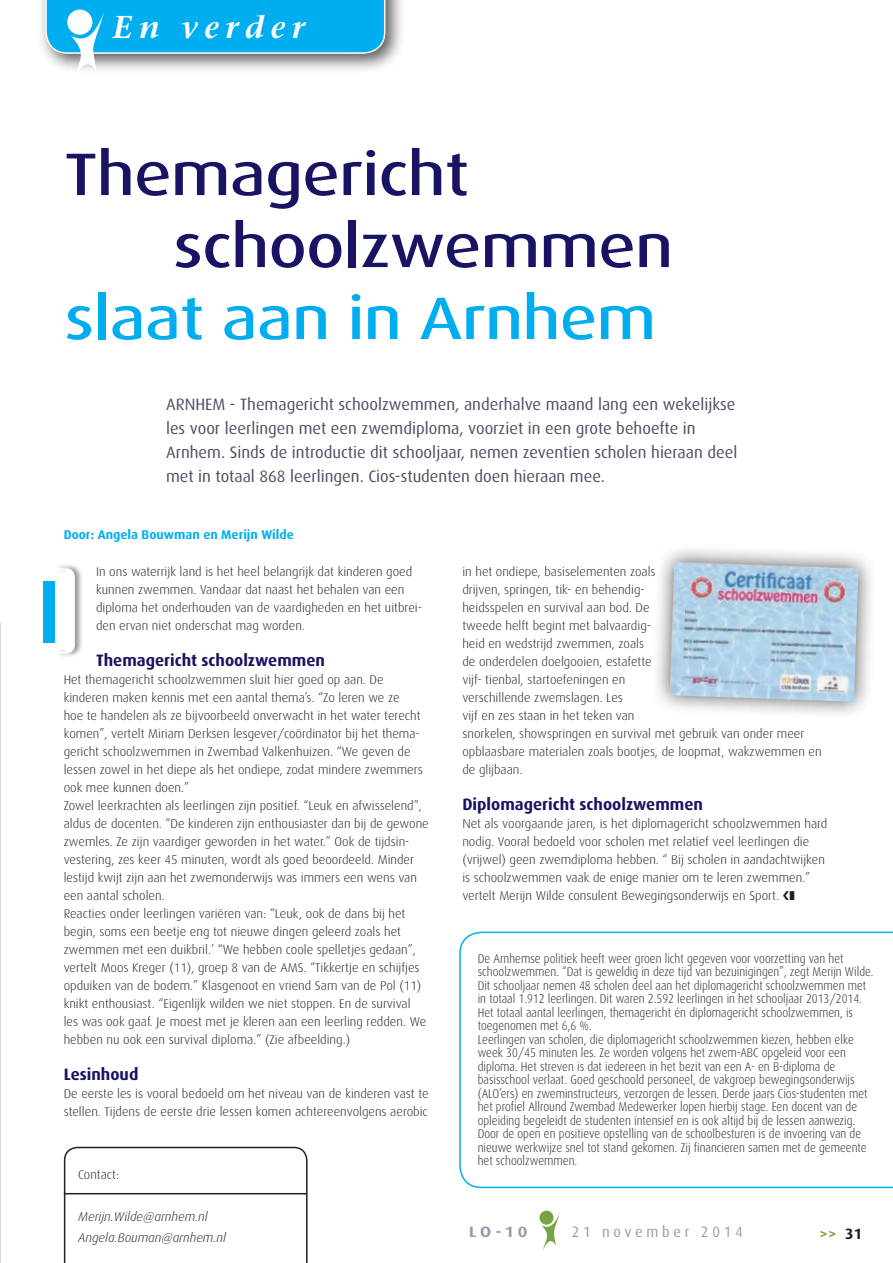
<style>
.page{position:relative;width:893px;height:1263px;background:#fff}
.page>*{position:absolute;margin:0;border:0;box-sizing:border-box;transform-origin:0 0}
.t1{font:500 90px "Dax";color:#00aeef}
.t2{font:500 60px/72px "Dax Wide";color:#191364}
.t3{font:500 60px "Dax Wide";color:#00aeef}
.t4{font:italic 600 31.5px "Stone Serif";letter-spacing:.2em;color:#fff}
.t5{font:16.5px/24px "Dax";color:#4a5063}
.t6{font:700 16.5px "Dax";color:#191364}
.t7{font:15px "Dax";letter-spacing:.26em;color:#959bab;scale:.96 1}
.t8{font:700 15px "Dax Wide";color:#959bab}
.t9{font:700 15px "Dax";color:#78a341}
.t10{font:300 12.75px/18px "Dax";color:#231f20}
.t11{font:300 12.75px/13.5px "Dax";color:#231f20;scale:.9 1}
.t12{font:italic 300 12.75px/21px "Dax";color:#231f20}
.t13{font:700 12.75px "Dax";color:#00aeef}
.s1{color:#231f20}
</style>
<div class="page">
<div style="left:37px;top:0;width:369px;height:74px;background:#231f20;opacity:.75"></div>
<svg style="left:45px;top:0;width:340px;height:74px;background:#47bae5"></svg>
<svg style="left:459px;top:931px;width:434px;height:257px"></svg>
<svg style="left:64px;top:1147px;width:244px;height:116px"></svg>
<hr style="left:64px;top:1193px;width:243px;height:1px;background:#231f20">
<div style="left:55px;top:564px;width:29px;height:94px;background:#231f20;opacity:.45"></div>
<svg style="left:56px;top:568px;width:19px;height:85px"></svg>
<div style="left:652px;top:544px;width:225px;height:176px;background:#231f20;opacity:.75"></div>
<img style="left:670px;top:562px;width:188px;height:140px">
<hr style="left:0;top:624px;width:1px;height:639px;background:#d7d7d8">
<svg style="left:539px;top:1211px;width:14px;height:14px"></svg>
<svg style="left:541px;top:1212px;width:19px;height:39px"></svg>
<h3 class="t4" style="left:113px;top:9px;width:194px">En verder</h3>
<h2 class="t2" style="left:173px;top:139px;width:501px;text-indent:-109px">Themagericht schoolzwemmen</h2>
<h2 class="t3" style="left:65px;top:285px;width:592px">slaat aan in Arnhem</h2>
<p class="t5" style="left:166px;top:393px;width:573px">ARNHEM - Themagericht schoolzwemmen, anderhalve maand lang een wekelijkse les voor leerlingen met een zwemdiploma, voorziet in een grote behoefte in Arnhem. Sinds de introductie dit schooljaar, nemen zeventien scholen hieraan deel met in totaal 868 leerlingen. Cios-studenten doen hieraan mee.</p>
<p class="t13" style="left:64px;top:528px;width:232px">Door: Angela Bouwman en Merijn Wilde</p>
<h1 class="t1" style="left:36px;top:561px;width:26px">I</h1>
<p class="t10" style="left:96px;top:563px;width:327px">In ons waterrijk land is het heel belangrijk dat kinderen goed kunnen zwemmen. Vandaar dat naast het behalen van een diploma het onderhouden van de vaardigheden en het uitbrei&shy;den ervan niet onderschat mag worden.</p>
<p class="t6" style="left:96px;top:651px;width:230px">Themagericht schoolzwemmen</p>
<p class="t10" style="left:64px;top:671px;width:367px">Het themagericht schoolzwemmen sluit hier goed op aan. De kinderen maken kennis met een aantal thema’s. “Zo leren we ze<br>hoe te handelen als ze bijvoorbeeld onverwacht in het water terecht komen”, vertelt Miriam Derksen lesgever/coördinator bij het thema&shy;gericht schoolzwemmen in Zwembad Valkenhuizen. “We geven de lessen zowel in het diepe als het ondiepe, zodat mindere zwemmers ook mee kunnen doen.”<br>Zowel leerkrachten als leerlingen zijn positief. “Leuk en afwisselend”, aldus de docenten. “De kinderen zijn enthousiaster dan bij de gewone zwemles. Ze zijn vaardiger geworden in het water.” Ook de tijdsin&shy;vestering, zes keer 45 minuten, wordt als goed beoordeeld. Minder lestijd kwijt zijn aan het zwemonderwijs was immers een wens van een aantal scholen.<br>Reacties onder leerlingen variëren van: “Leuk, ook de dans bij het begin, soms een beetje eng tot nieuwe dingen geleerd zoals het zwemmen met een duikbril.’ “We hebben coole spelletjes gedaan”, vertelt Moos Kreger (11), groep 8 van de AMS. “Tikkertje en schijfjes opduiken van de bodem.” Klasgenoot en vriend Sam van de Pol (11) knikt enthousiast. “Eigenlijk wilden we niet stoppen. En de survival<br>les was ook gaaf. Je moest met je kleren aan een leerling redden. We hebben nu ook een survival diploma.” (Zie afbeelding.)</p>
<p class="t6" style="left:64px;top:1065px;width:76px">Lesinhoud</p>
<p class="t10" style="left:64px;top:1085px;width:366px">De eerste les is vooral bedoeld om het niveau van de kinderen vast te stellen. Tijdens de eerste drie lessen komen achtereenvolgens aerobic</p>
<p class="t10" style="left:78px;top:1166px;width:42px">Contact:</p>
<p class="t12" style="left:78px;top:1206px;width:149px">Merijn.Wilde@arnhem.nl<br>Angela.Bouman@arnhem.nl</p>
<p class="t10" style="left:462px;top:563px;width:361px">in het ondiepe, basiselementen zoals<br>drijven, springen, tik- en behendig-<br>heidsspelen en survival aan bod. De<br>tweede helft begint met balvaardig-<br>heid en wedstrijd zwemmen, zoals<br>de onderdelen doelgooien, estafette<br>vijf- tienbal, startoefeningen en<br>verschillende zwemslagen. Les<br>vijf en zes staan in het teken van<br>snorkelen, showspringen en survival met gebruik van onder meer opblaasbare materialen zoals bootjes, de loopmat, wakzwemmen en de glijbaan.</p>
<p class="t6" style="left:462px;top:795px;width:242px">Diplomagericht schoolzwemmen</p>
<p class="t10" style="left:462px;top:815px;width:367px">Net als voorgaande jaren, is het diplomagericht schoolzwemmen hard nodig. Vooral bedoeld voor scholen met relatief veel leerlingen die (vrijwel) geen zwemdiploma hebben. “ Bij scholen in aandachtwijken is schoolzwemmen vaak de enige manier om te leren zwemmen.” vertelt Merijn Wilde consulent Bewegingsonderwijs en Sport. ❚</p>
<p class="t11" style="left:478px;top:952px;width:441px">De Arnhemse politiek heeft weer groen licht gegeven voor voorzetting van het schoolzwemmen. “Dat is geweldig in deze tijd van bezuinigingen”, zegt Merijn Wilde.<br>Dit schooljaar nemen 48 scholen deel aan het diplomagericht schoolzwemmen met in totaal 1.912 leerlingen. Dit waren 2.592 leerlingen in het schooljaar 2013/2014.<br>Het totaal aantal leerlingen, themagericht én diplomagericht schoolzwemmen, is toegenomen met 6,6 %.<br>Leerlingen van scholen, die diplomagericht schoolzwemmen kiezen, hebben elke week 30/45 minuten les. Ze worden volgens het zwem-ABC opgeleid voor een diploma. Het streven is dat iedereen in het bezit van een A- en B-diploma de basisschool verlaat. Goed geschoold personeel, de vakgroep bewegingsonderwijs (ALO’ers) en zweminstructeurs, verzorgen de lessen. Derde jaars Cios-studenten met het profiel Allround Zwembad Medewerker lopen hierbij stage. Een docent van de opleiding begeleidt de studenten intensief en is ook altijd bij de lessen aanwezig.<br>Door de open en positieve opstelling van de schoolbesturen is de invoering van de nieuwe werkwijze snel tot stand gekomen. Zij financieren samen met de gemeente het schoolzwemmen.</p>
<p class="t8" style="left:469px;top:1223px;width:60px">LO-10</p>
<p class="t7" style="left:572px;top:1223px;width:180px">21 november 2014</p>
<p class="t9" style="left:819px;top:1225px;width:44px">&gt;&gt; <span class="s1">31</span></p>
</div>
